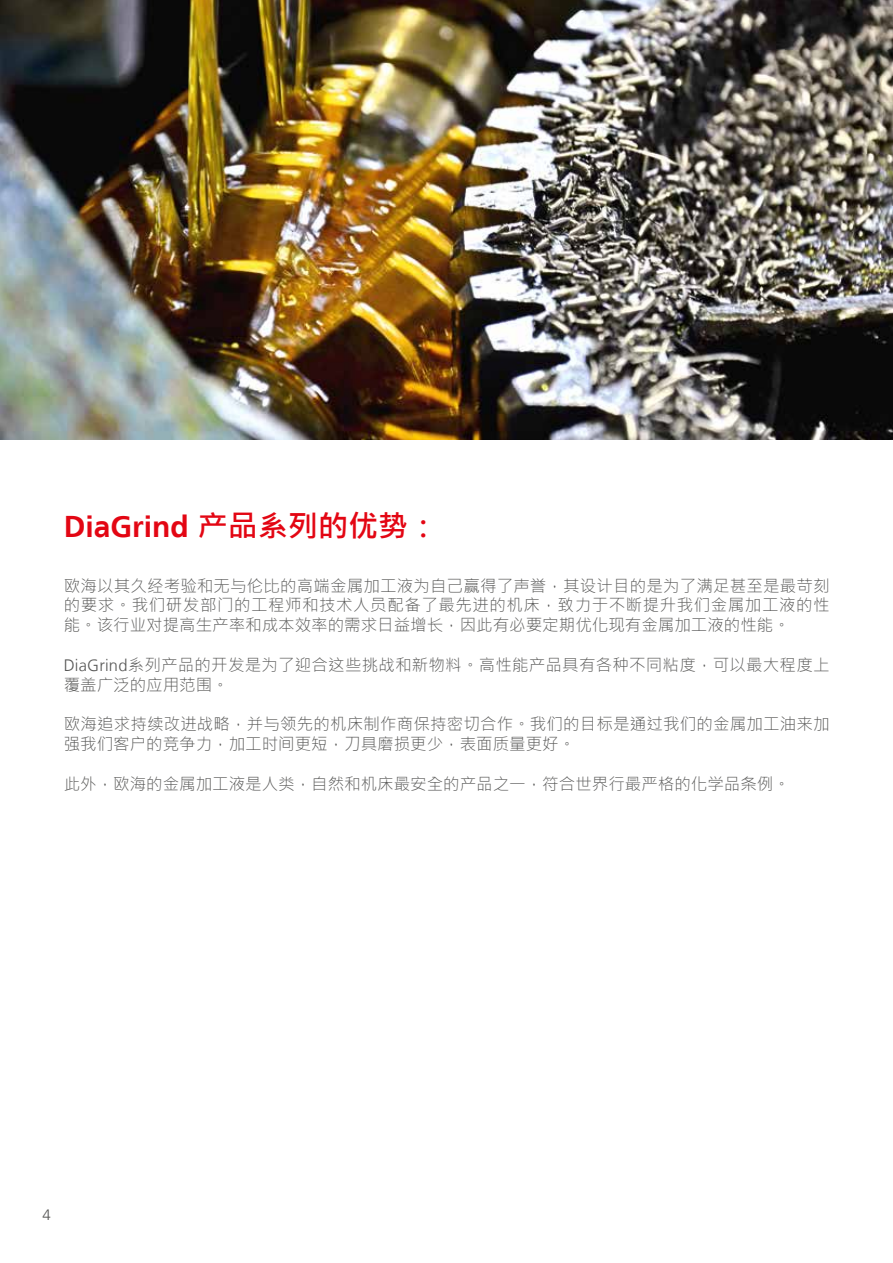
<style>
.page{position:relative;width:893px;height:1263px;background:#fff}
.page>*{position:absolute;margin:0;border:0;box-sizing:border-box;transform-origin:0 0}
.t1{font:700 30px "Frutiger LT";color:#e30613}
.t2{font:300 16.5px/19.8px "Microsoft Jheng Hei";color:#575756}
.t3{font:300 15px "Frutiger LT";color:#575756}
.s1{font-family:"Microsoft Jheng Hei"}
.s2{font-family:"Frutiger LT"}
</style>
<div class="page">
<img style="left:0;top:0;width:893px;height:440px">
<h1 class="t1" style="left:64px;top:509px;width:376px">DiaGrind <span class="s1">产品系列的优势：</span></h1>
<p class="t2" style="left:64px;top:575px;width:767px;text-align:justify">欧海以其久经考验和无与伦比的高端金属加工液为自己赢得了声誉，其设计目的是为了满足甚至是最苛刻的要求。我们研发部门的工程师和技术人员配备了最先进的机床，致力于不断提升我们金属加工液的性能。该行业对提高生产率和成本效率的需求日益增长，因此有必要定期优化现有金属加工液的性能。</p>
<p class="t2" style="left:64px;top:655px;width:767px"><span class="s2">DiaGrind</span>系列产品的开发是为了迎合这些挑战和新物料。高性能产品具有各种不同粘度，可以最大程度上覆盖广泛的应用范围。</p>
<p class="t2" style="left:64px;top:714px;width:767px">欧海追求持续改进战略，并与领先的机床制作商保持密切合作。我们的目标是通过我们的金属加工油来加强我们客户的竞争力，加工时间更短，刀具磨损更少，表面质量更好。</p>
<p class="t2" style="left:64px;top:773px;width:728px">此外，欧海的金属加工液是人类，自然和机床最安全的产品之一，符合世界行最严格的化学品条例。</p>
<p class="t3" style="left:43px;top:1207px;width:10px">4</p>
</div>
